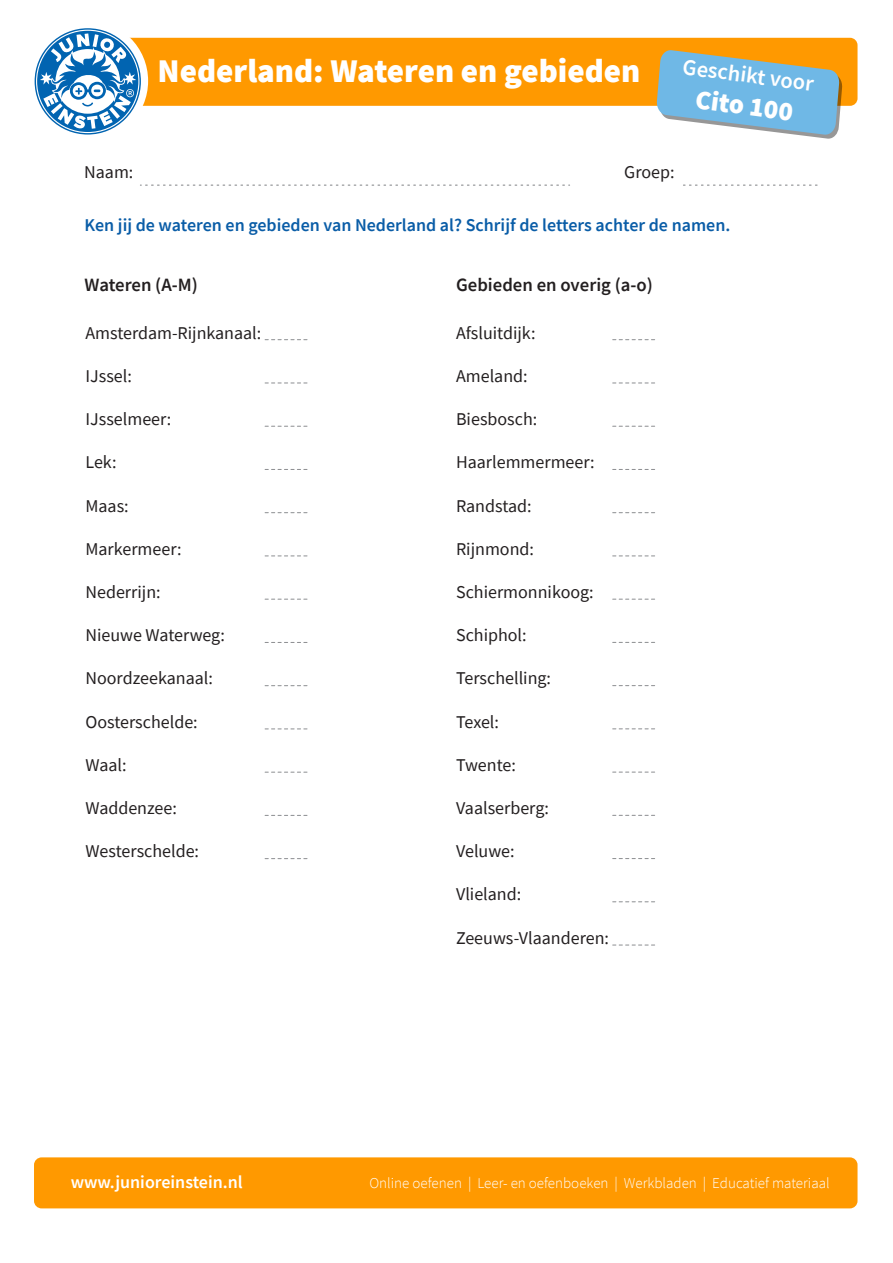
<style>
.page{position:relative;width:893px;height:1263px;background:#fff}
.page>*{position:absolute;margin:0;border:0;box-sizing:border-box;transform-origin:0 0}
.t1{font:900 33px "Source Sans Pro";color:#fff}
.t2{font:900 27px "Source Sans Pro";color:#fff}
.t3{font:600 22.5px "Source Sans Pro";color:#fff}
.t4{font:600 18.75px "Source Sans Pro";color:#231f20}
.t5{font:18px "Source Sans Pro";color:#231f20}
.t6{font:600 18px "Source Sans Pro";color:#0a5da7}
.t7{font:600 18px "Source Sans Pro";color:#fff}
.t8{font:300 15px "Source Sans Pro";color:#fff}
</style>
<div class="page">
<div style="left:34px;top:1157px;width:823px;height:51px;background:#f90;border-radius:8px"></div>
<svg style="left:265px;top:555px;width:42px;height:1px"></svg>
<svg style="left:265px;top:383px;width:42px;height:1px"></svg>
<svg style="left:265px;top:426px;width:42px;height:1px"></svg>
<svg style="left:265px;top:469px;width:42px;height:1px"></svg>
<svg style="left:265px;top:512px;width:42px;height:1px"></svg>
<svg style="left:265px;top:599px;width:42px;height:1px"></svg>
<svg style="left:265px;top:339px;width:42px;height:1px"></svg>
<svg style="left:613px;top:555px;width:42px;height:1px"></svg>
<svg style="left:613px;top:383px;width:42px;height:1px"></svg>
<svg style="left:613px;top:426px;width:42px;height:1px"></svg>
<svg style="left:613px;top:469px;width:42px;height:1px"></svg>
<svg style="left:613px;top:512px;width:42px;height:1px"></svg>
<svg style="left:613px;top:599px;width:42px;height:1px"></svg>
<svg style="left:613px;top:339px;width:42px;height:1px"></svg>
<svg style="left:265px;top:815px;width:42px;height:1px"></svg>
<svg style="left:265px;top:642px;width:42px;height:1px"></svg>
<svg style="left:265px;top:685px;width:42px;height:1px"></svg>
<svg style="left:265px;top:728px;width:42px;height:1px"></svg>
<svg style="left:265px;top:772px;width:42px;height:1px"></svg>
<svg style="left:265px;top:858px;width:42px;height:1px"></svg>
<svg style="left:613px;top:772px;width:42px;height:1px"></svg>
<svg style="left:613px;top:901px;width:42px;height:1px"></svg>
<svg style="left:613px;top:642px;width:42px;height:1px"></svg>
<svg style="left:613px;top:685px;width:42px;height:1px"></svg>
<svg style="left:613px;top:815px;width:42px;height:1px"></svg>
<svg style="left:613px;top:728px;width:42px;height:1px"></svg>
<svg style="left:613px;top:858px;width:42px;height:1px"></svg>
<svg style="left:613px;top:945px;width:42px;height:1px"></svg>
<div style="left:50px;top:38px;width:807px;height:68px;background:#f90;border-radius:7px"></div>
<div style="left:27px;top:20px;width:121px;height:122px;background:#fff;border-radius:50%"></div>
<svg style="left:140px;top:185px;width:430px;height:1px"></svg>
<svg style="left:683px;top:185px;width:135px;height:1px"></svg>
<svg style="left:35px;top:28px;width:106px;height:107px"></svg>
<svg style="left:656px;top:50px;width:187px;height:89px"></svg>
<p class="t1" style="left:158px;top:49px;width:484px">Nederland: Wateren en gebieden</p>
<p class="t3" style="left:685px;top:51px;width:133px;rotate:8deg">Geschikt voor</p>
<p class="t2" style="left:698px;top:80px;width:100px;rotate:8deg">Cito 100</p>
<p class="t5" style="left:84px;top:161px;width:51px">Naam:</p>
<p class="t5" style="left:624px;top:161px;width:52px">Groep:</p>
<p class="t6" style="left:85px;top:213px;width:647px">Ken jij de wateren en gebieden van Nederland al? Schrijf de letters achter de namen.</p>
<p class="t4" style="left:85px;top:273px;width:115px">Wateren (A-M)</p>
<p class="t4" style="left:456px;top:273px;width:198px">Gebieden en overig (a-o)</p>
<p class="t5" style="left:85px;top:321px;width:177px">Amsterdam-Rijnkanaal:</p>
<p class="t5" style="left:85px;top:364px;width:48px">IJssel:</p>
<p class="t5" style="left:85px;top:408px;width:87px">IJsselmeer:</p>
<p class="t5" style="left:85px;top:451px;width:33px">Lek:</p>
<p class="t5" style="left:85px;top:494px;width:45px">Maas:</p>
<p class="t5" style="left:85px;top:537px;width:98px">Markermeer:</p>
<p class="t5" style="left:85px;top:580px;width:77px">Nederrijn:</p>
<p class="t5" style="left:85px;top:624px;width:141px">Nieuwe Waterweg:</p>
<p class="t5" style="left:85px;top:667px;width:129px">Noordzeekanaal:</p>
<p class="t5" style="left:85px;top:710px;width:114px">Oosterschelde:</p>
<p class="t5" style="left:85px;top:753px;width:43px">Waal:</p>
<p class="t5" style="left:85px;top:796px;width:93px">Waddenzee:</p>
<p class="t5" style="left:85px;top:840px;width:115px">Westerschelde:</p>
<p class="t5" style="left:456px;top:321px;width:81px">Afsluitdijk:</p>
<p class="t5" style="left:456px;top:364px;width:73px">Ameland:</p>
<p class="t5" style="left:456px;top:408px;width:83px">Biesbosch:</p>
<p class="t5" style="left:456px;top:451px;width:140px">Haarlemmermeer:</p>
<p class="t5" style="left:456px;top:494px;width:77px">Randstad:</p>
<p class="t5" style="left:456px;top:537px;width:79px">Rijnmond:</p>
<p class="t5" style="left:456px;top:580px;width:139px">Schiermonnikoog:</p>
<p class="t5" style="left:456px;top:624px;width:72px">Schiphol:</p>
<p class="t5" style="left:456px;top:667px;width:97px">Terschelling:</p>
<p class="t5" style="left:456px;top:710px;width:44px">Texel:</p>
<p class="t5" style="left:456px;top:753px;width:61px">Twente:</p>
<p class="t5" style="left:456px;top:796px;width:94px">Vaalserberg:</p>
<p class="t5" style="left:456px;top:840px;width:60px">Veluwe:</p>
<p class="t5" style="left:456px;top:883px;width:67px">Vlieland:</p>
<p class="t5" style="left:456px;top:926px;width:154px">Zeeuws-Vlaanderen:</p>
<p class="t7" style="left:71px;top:1170px;width:174px">www.junioreinstein.nl</p>
<p class="t8" style="left:369px;top:1174px;width:462px">Online oefenen | Leer- en oefenboeken | Werkbladen | Educatief materiaal</p>
</div>
